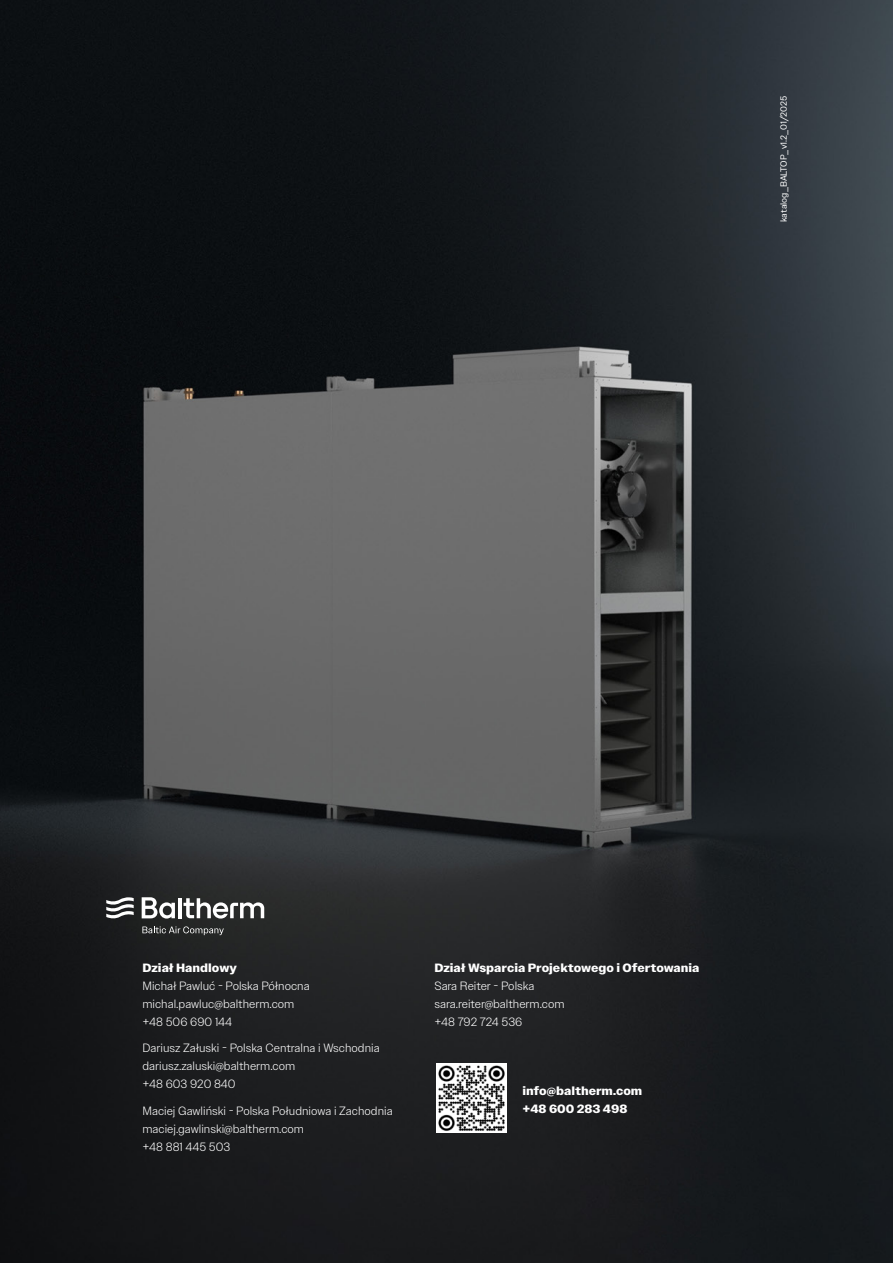
<style>
.page{position:relative;width:893px;height:1263px;background:#fff}
.page>*{position:absolute;margin:0;border:0;box-sizing:border-box;transform-origin:0 0}
.t1{font:300 12px/18px "Owners Text";color:#fff}
.t2{font:700 12px/18px "Owners Text";color:#fff}
.t3{font:9px "Owners Text";letter-spacing:-.005em;color:#fff}
</style>
<div class="page">
<img style="left:0;top:0;width:893px;height:1263px">
<svg style="left:142px;top:897px;width:33px;height:21px"></svg>
<hr style="left:178px;top:898px;width:3px;height:20px;background:#fff">
<svg style="left:184px;top:898px;width:80px;height:20px"></svg>
<svg style="left:142px;top:926px;width:82px;height:9px"></svg>
<svg style="left:106px;top:897px;width:28px;height:22px"></svg>
<img style="left:437px;top:1063px;width:69px;height:69px">
<p class="t3" style="left:778px;top:222px;width:128px;rotate:-90deg">katalog_BALTOP_v1.2_01/2025</p>
<p class="t2" style="left:142px;top:959px;width:96px">Dział Handlowy</p>
<p class="t1" style="left:142px;top:977px;width:169px">Michał Pawluć - Polska Północna michal.pawluc@baltherm.com +48 506 690 144</p>
<p class="t1" style="left:142px;top:1039px;width:239px">Dariusz Załuski - Polska Centralna i Wschodnia dariusz.zaluski@baltherm.com<br>+48 603 920 840</p>
<p class="t1" style="left:142px;top:1102px;width:252px">Maciej Gawliński - Polska Południowa i Zachodnia maciej.gawlinski@baltherm.com<br>+48 881 445 503</p>
<p class="t2" style="left:434px;top:959px;width:267px">Dział Wsparcia Projektowego i Ofertowania</p>
<p class="t1" style="left:434px;top:977px;width:132px">Sara Reiter - Polska sara.reiter@baltherm.com +48 792 724 536</p>
<p class="t2" style="left:522px;top:1082px;width:121px">info@baltherm.com +48 600 283 498</p>
</div>
